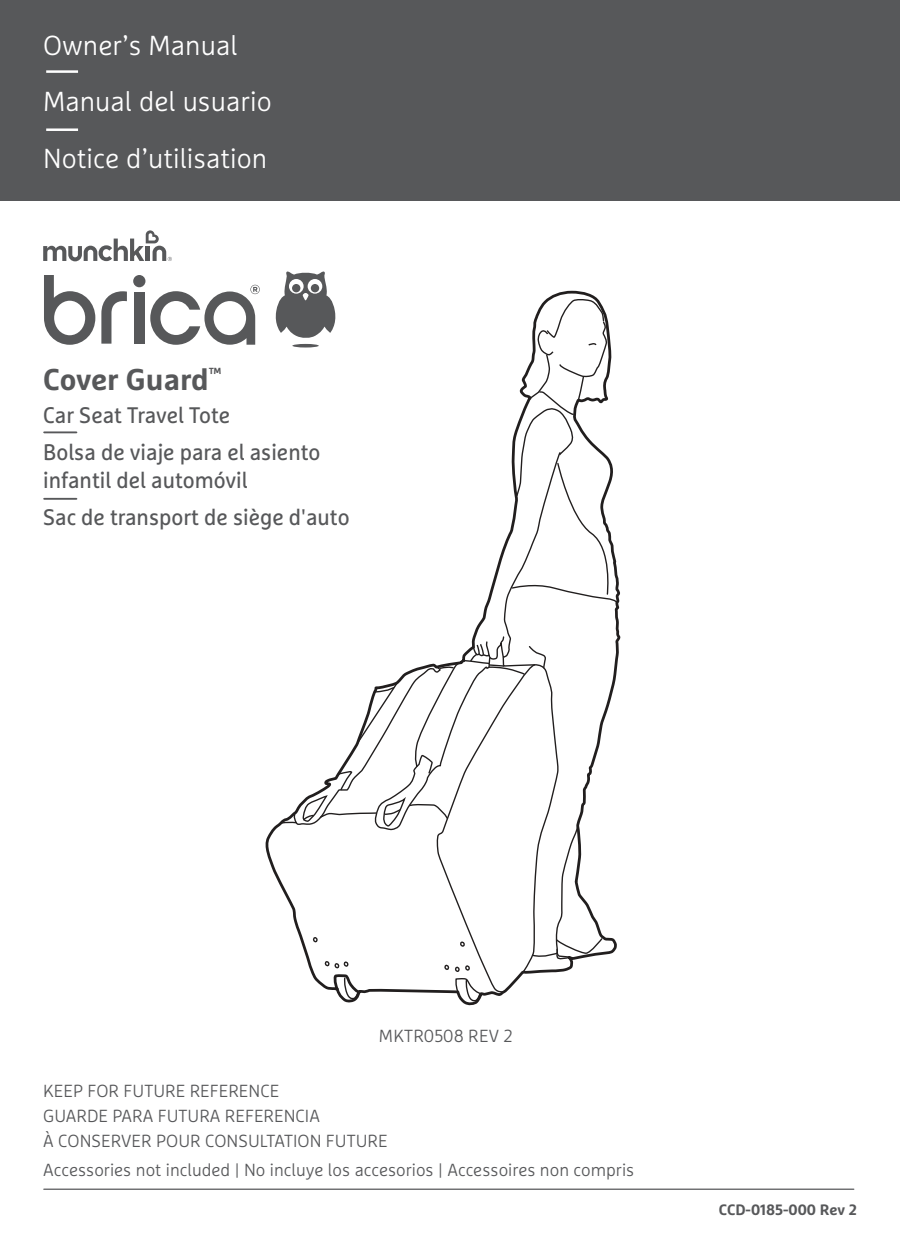
<style>
.page{position:relative;width:900px;height:1260px;background:#fff}
.page>*{position:absolute;margin:0;border:0;box-sizing:border-box;transform-origin:0 0}
.Cover__Product_Titl{font:700 30px "Marselis OT";color:#57585a}
.Cover__Header{font:300 27.5px "Marselis OT";color:#fff}
.Cover__Header_No_Ru{font:300 27.5px "Marselis OT";color:#fff}
.Cover__Product_Titl-2{font:22.5px/37.5px "Marselis OT";color:#57585a;scale:.96 1}
.Content__How_To_Use{font:300 17.5px/25px "Marselis OT";color:#57585a}
.t1{font:700 15px "Marselis OT";color:#57585a}
</style>
<div class="page">
<div style="left:0;top:0;width:900px;height:201px;background:#57585a"></div>
<svg style="left:101px;top:291px;width:26px;height:53px"></svg>
<div style="left:134px;top:292px;width:10px;height:52px;background:#57585a"></div>
<div style="left:133px;top:275px;width:12px;height:12px;background:#57585a;border-radius:50%"></div>
<svg style="left:44px;top:275px;width:51px;height:70px"></svg>
<svg style="left:150px;top:285px;width:110px;height:60px"></svg>
<svg style="left:43px;top:230px;width:129px;height:31px"></svg>
<hr style="left:44px;top:1189px;width:810px;height:1px;background:#57585a">
<hr style="left:46px;top:70px;width:32px;height:3px;background:#fff">
<hr style="left:46px;top:128px;width:32px;height:3px;background:#fff">
<svg style="left:274px;top:271px;width:345px;height:732px"></svg>
<hr style="left:44px;top:498px;width:32px;height:2px;background:#57585a">
<hr style="left:44px;top:431px;width:32px;height:2px;background:#57585a">
<p class="Cover__Header" style="left:43px;top:29px;width:196px">Owner’s Manual</p>
<p class="Cover__Header" style="left:43px;top:85px;width:230px">Manual del usuario</p>
<p class="Cover__Header_No_Ru" style="left:43px;top:142px;width:226px">Notice d’utilisation</p>
<p class="Cover__Product_Titl" style="left:43px;top:361px;width:180px">Cover Guard<sup>™</sup></p>
<p class="Cover__Product_Titl-2" style="left:43px;top:395px;width:290px">Car Seat Travel Tote<br>Bolsa de viaje para el asiento</p>
<p class="Cover__Product_Titl-2" style="left:43px;top:460px;width:321px">infantil del automóvil<br>Sac de transport de siège d'auto</p>
<p class="Content__How_To_Use" style="left:379px;top:1023px;width:135px">MKTR0508 REV 2</p>
<p class="Content__How_To_Use" style="left:43px;top:1079px;width:346px">KEEP FOR FUTURE REFERENCE<br>GUARDE PARA FUTURA REFERENCIA<br>À CONSERVER POUR CONSULTATION FUTURE</p>
<p class="Content__How_To_Use" style="left:43px;top:1157px;width:593px">Accessories not included | No incluye los accesorios | Accessoires non compris</p>
<p class="t1" style="left:719px;top:1201px;width:139px">CCD-0185-000 Rev 2</p>
</div>
